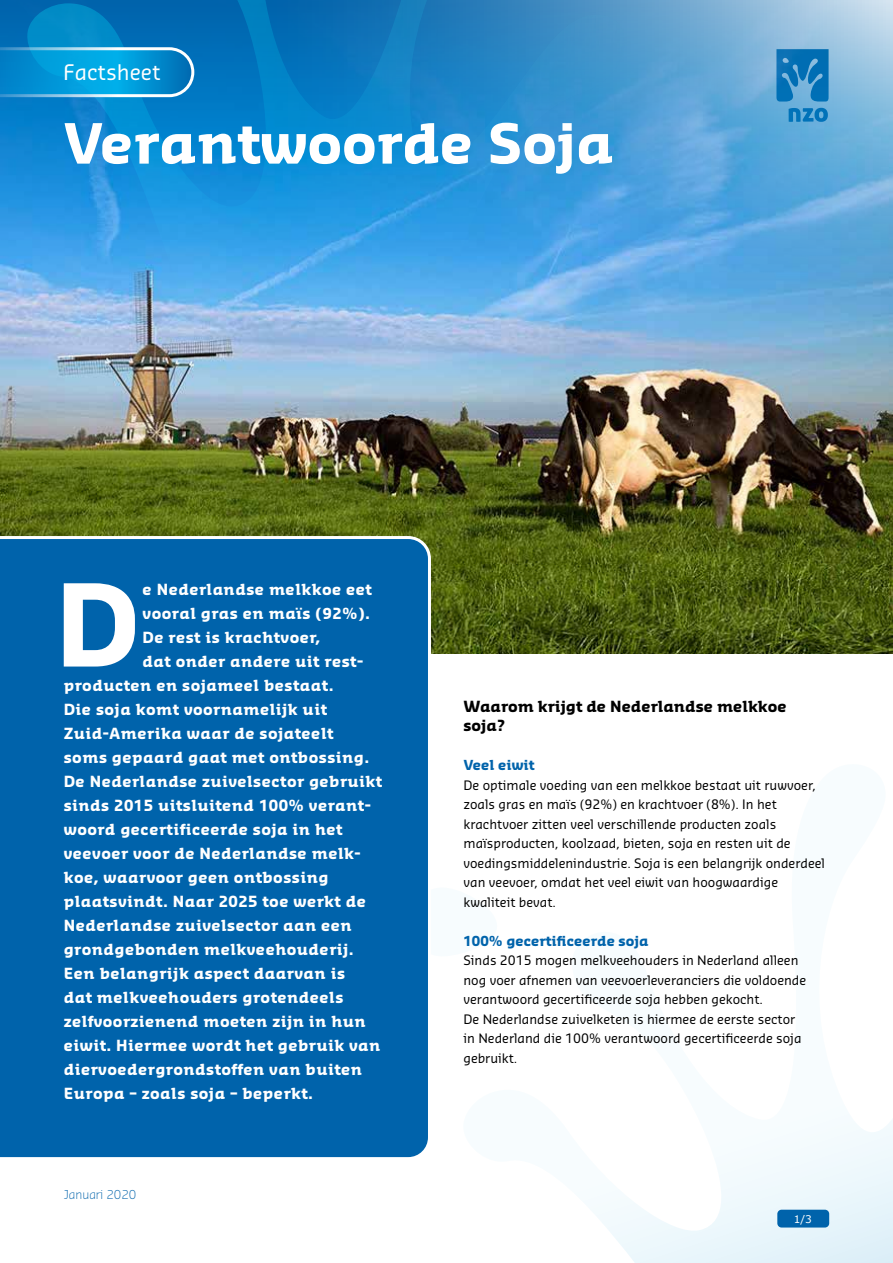
<style>
.page{position:relative;width:893px;height:1263px;background:#fff}
.page>*{position:absolute;margin:0;border:0;box-sizing:border-box;transform-origin:0 0}
.t1{font:700 111px "Sansa Slab";color:#fff}
.t2{font:700 54px "Sansa Slab";color:#fff}
.t3{font:21px "Sansa Std";color:#fff}
.t4{font:700 15px "Sansa Slab";letter-spacing:.03em;color:#fff}
.t5{font:700 15px/19.5px "Sansa Slab";color:#000}
.t6{font:700 13.5px "Sansa Slab";color:#0063ab}
.t7{font:12.75px/19.5px "Sansa Std";color:#000}
.t8{font:300 12px "Sansa Std";color:#0063ab}
.t9{font:10.5px "Verdana";color:#fff}
</style>
<div class="page">
<svg style="left:591px;top:1119px;width:302px;height:144px"></svg>
<img style="left:0;top:0;width:893px;height:653px">
<div style="left:0;top:536px;width:431px;height:622px;background:#0063ab"></div>
<svg style="left:0;top:47px;width:194px;height:50px;background:#189dd8"></svg>
<div style="left:777px;top:1210px;width:52px;height:17px;background:#0063ab;border-radius:4px"></div>
<h3 class="t3" style="left:63px;top:58px;width:99px">Factsheet</h3>
<h2 class="t2" style="left:63px;top:108px;width:552px">Verantwoorde Soja</h2>
<h1 class="t1" style="left:55px;top:552px;width:86px">D</h1>
<p class="t4" style="left:143px;top:579px;width:231px">e Nederlandse melkkoe eet</p>
<p class="t4" style="left:143px;top:603px;width:229px">vooral gras en maïs (92%).</p>
<p class="t4" style="left:143px;top:627px;width:179px">De rest is krachtvoer,</p>
<p class="t4" style="left:143px;top:651px;width:222px">dat onder andere uit rest-</p>
<p class="t4" style="left:64px;top:675px;width:271px">producten en sojameel bestaat.</p>
<p class="t4" style="left:64px;top:699px;width:265px">Die soja komt voornamelijk uit</p>
<p class="t4" style="left:64px;top:723px;width:271px">Zuid-Amerika waar de sojateelt</p>
<p class="t4" style="left:64px;top:747px;width:307px">soms gepaard gaat met ontbossing.</p>
<p class="t4" style="left:64px;top:771px;width:320px">De Nederlandse zuivelsector gebruikt</p>
<p class="t4" style="left:64px;top:795px;width:309px">sinds 2015 uitsluitend 100% verant-</p>
<p class="t4" style="left:64px;top:819px;width:280px">woord gecertificeerde soja in het</p>
<p class="t4" style="left:64px;top:843px;width:298px">veevoer voor de Nederlandse melk-</p>
<p class="t4" style="left:64px;top:867px;width:266px">koe, waarvoor geen ontbossing</p>
<p class="t4" style="left:64px;top:891px;width:304px">plaatsvindt. Naar 2025 toe werkt de</p>
<p class="t4" style="left:64px;top:915px;width:290px">Nederlandse zuivelsector aan een</p>
<p class="t4" style="left:64px;top:939px;width:291px">grondgebonden melkveehouderij.</p>
<p class="t4" style="left:64px;top:963px;width:283px">Een belangrijk aspect daarvan is</p>
<p class="t4" style="left:64px;top:987px;width:281px">dat melkveehouders grotendeels</p>
<p class="t4" style="left:64px;top:1011px;width:303px">zelfvoorzienend moeten zijn in hun</p>
<p class="t4" style="left:64px;top:1035px;width:318px">eiwit. Hiermee wordt het gebruik van</p>
<p class="t4" style="left:64px;top:1059px;width:300px">diervoedergrondstoffen van buiten</p>
<p class="t4" style="left:64px;top:1083px;width:251px">Europa – zoals soja – beperkt.</p>
<p class="t8" style="left:64px;top:1187px;width:74px">Januari 2020</p>
<p class="t5" style="left:463px;top:695px;width:325px">Waarom krijgt de Nederlandse melkkoe soja?</p>
<p class="t6" style="left:463px;top:756px;width:73px">Veel eiwit</p>
<p class="t7" style="left:463px;top:774px;width:363px">De optimale voeding van een melkkoe bestaat uit ruwvoer, zoals gras en maïs (92%) en krachtvoer (8%). In het krachtvoer zitten veel verschillende producten zoals maïsproducten, koolzaad, bieten, soja en resten uit de voedingsmiddelenindustrie. Soja is een belangrijk onderdeel van veevoer, omdat het veel eiwit van hoogwaardige kwaliteit bevat.</p>
<p class="t6" style="left:463px;top:932px;width:187px">100% gecertificeerde soja</p>
<p class="t7" style="left:463px;top:950px;width:344px">Sinds 2015 mogen melkveehouders in Nederland alleen nog voer afnemen van veevoerleveranciers die voldoende verantwoord gecertificeerde soja hebben gekocht.<br>De Nederlandse zuivelketen is hiermee de eerste sector in Nederland die 100% verantwoord gecertificeerde soja gebruikt.</p>
<p class="t9" style="left:794px;top:1211px;width:20px">1/3</p>
</div>
